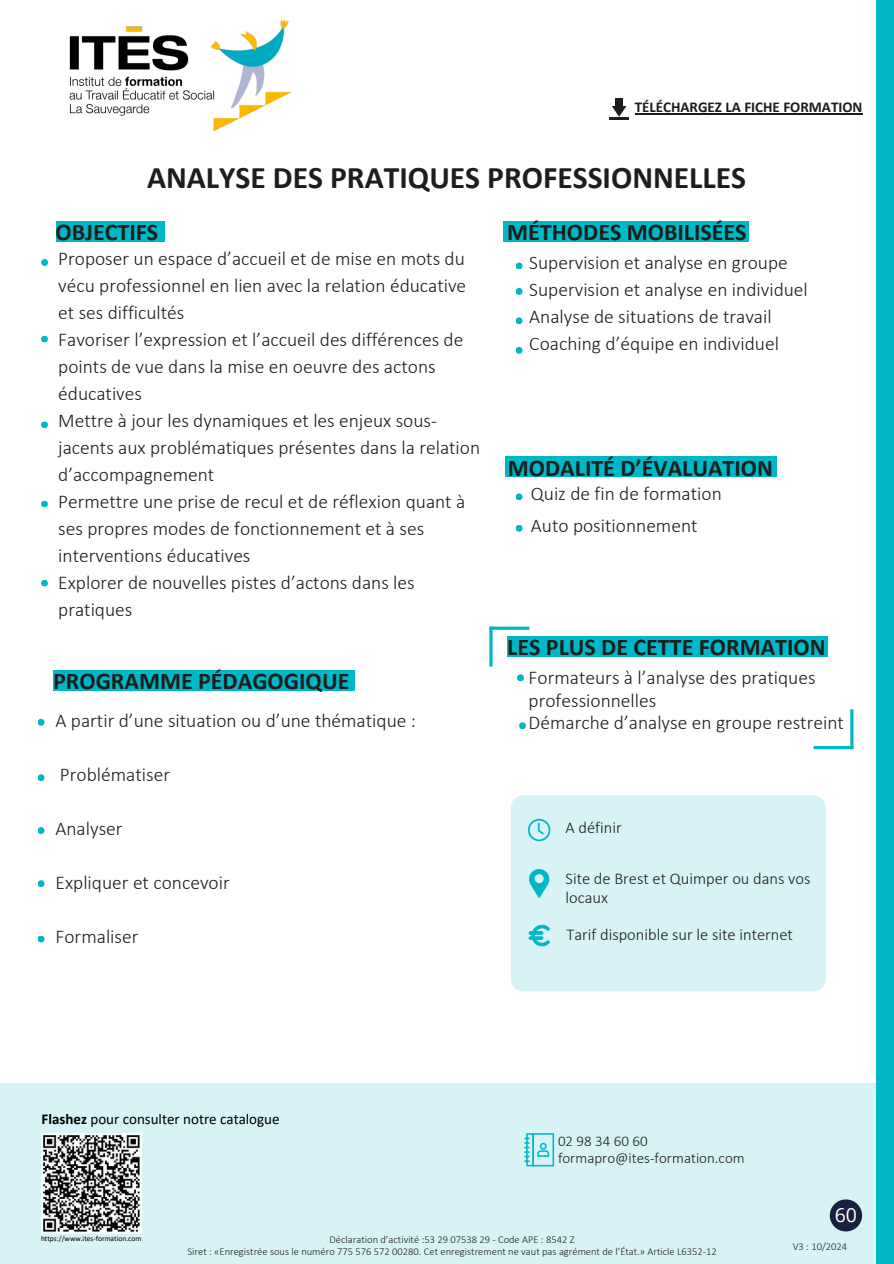
<style>
.page{position:relative;width:894px;height:1264px;background:#fff}
.page>*{position:absolute;margin:0;border:0;box-sizing:border-box;transform-origin:0 0}
.t1{font:700 31.5px "Calibri";color:#1c1d1d}
.t2{font:700 24px "Calibri";color:#1c1d1d}
.t3{font:300 19.5px/27px "Calibri";color:#1c1d1d}
.t4{font:19.5px "Open Sans";color:#fff}
.t5{font:300 16.5px/19.2px "Calibri";color:#1c1d1d}
.t6{font:300 15px/16.8px "Calibri";color:#1c1d1d}
.t7{font:15px "Calibri";color:#000}
.t8{font:700 15px "Calibri";color:#1c1d1d}
.t9{font:300 10.5px/12.3px "Calibri";color:#1c1d1d;text-align:center}
.t10{font:7.5px "Calibri";color:#000}
.s1{font-weight:700}
</style>
<div class="page">
<div style="left:38px;top:774px;width:6px;height:7px;background:#00b7c5;border-radius:50%"></div>
<div style="left:56px;top:221px;width:109px;height:21px;background:#00b7c5"></div>
<div style="left:53px;top:670px;width:301px;height:21px;background:#00b7c5"></div>
<img style="left:69px;top:19px;width:223px;height:113px">
<div style="left:515px;top:493px;width:7px;height:7px;background:#00b7c5;border-radius:50%"></div>
<div style="left:515px;top:262px;width:7px;height:7px;background:#00b7c5;border-radius:50%"></div>
<div style="left:503px;top:221px;width:245px;height:21px;background:#00b7c5"></div>
<div style="left:615px;top:99px;width:7px;height:11px;background:#1c1d1d"></div>
<svg style="left:609px;top:106px;width:19px;height:13px"></svg>
<div style="left:505px;top:456px;width:271px;height:21px;background:#00b7c5"></div>
<div style="left:507px;top:636px;width:320px;height:21px;background:#00b7c5"></div>
<svg style="left:489px;top:626px;width:40px;height:40px"></svg>
<div style="left:517px;top:674px;width:7px;height:7px;background:#00b7c5;border-radius:50%"></div>
<div style="left:510px;top:795px;width:315px;height:196px;background:#d7f3f5;border-radius:13px"></div>
<svg style="left:813px;top:709px;width:40px;height:40px"></svg>
<div style="left:41px;top:259px;width:7px;height:7px;background:#00b7c5;border-radius:50%"></div>
<div style="left:38px;top:935px;width:6px;height:7px;background:#00b7c5;border-radius:50%"></div>
<svg style="left:528px;top:818px;width:22px;height:24px"></svg>
<svg style="left:529px;top:869px;width:20px;height:29px"></svg>
<svg style="left:528px;top:924px;width:21px;height:23px"></svg>
<div style="left:876px;top:0;width:17px;height:1263px;background:#00b7c5"></div>
<div style="left:0;top:1083px;width:891px;height:180px;background:#d7f3f5"></div>
<svg style="left:524px;top:1133px;width:30px;height:33px"></svg>
<hr style="left:634px;top:114px;width:228px;height:1px;background:#1c1d1d">
<div style="left:41px;top:335px;width:7px;height:8px;background:#00b7c5;border-radius:50%"></div>
<div style="left:515px;top:525px;width:7px;height:6px;background:#00b7c5;border-radius:50%"></div>
<div style="left:519px;top:722px;width:7px;height:7px;background:#00b7c5;border-radius:50%"></div>
<div style="left:515px;top:288px;width:7px;height:7px;background:#00b7c5;border-radius:50%"></div>
<div style="left:38px;top:880px;width:6px;height:7px;background:#00b7c5;border-radius:50%"></div>
<div style="left:515px;top:317px;width:7px;height:7px;background:#00b7c5;border-radius:50%"></div>
<div style="left:41px;top:421px;width:7px;height:7px;background:#00b7c5;border-radius:50%"></div>
<div style="left:38px;top:827px;width:6px;height:7px;background:#00b7c5;border-radius:50%"></div>
<div style="left:41px;top:500px;width:7px;height:7px;background:#00b7c5;border-radius:50%"></div>
<div style="left:41px;top:579px;width:7px;height:7px;background:#00b7c5;border-radius:50%"></div>
<div style="left:38px;top:718px;width:6px;height:7px;background:#00b7c5;border-radius:50%"></div>
<div style="left:515px;top:347px;width:7px;height:7px;background:#00b7c5;border-radius:50%"></div>
<div style="left:829px;top:1199px;width:32px;height:32px;background:#1a2140;border-radius:16px"></div>
<img style="left:41px;top:1133px;width:101px;height:100px">
<p class="t8" style="left:634px;top:101px;width:229px">TÉLÉCHARGEZ LA FICHE FORMATION</p>
<h1 class="t1" style="left:147px;top:164px;width:600px">ANALYSE DES PRATIQUES PROFESSIONNELLES</h1>
<h2 class="t2" style="left:55px;top:222px;width:104px">OBJECTIFS</h2>
<h4 class="t2" style="left:507px;top:222px;width:241px">MÉTHODES MOBILISÉES</h4>
<p class="t3" style="left:58px;top:247px;width:423px">Proposer un espace d’accueil et de mise en mots du vécu professionnel en lien avec la relation éducative et ses difficultés<br>Favoriser l’expression et l’accueil des différences de points de vue dans la mise en oeuvre des actons éducatives<br>Mettre à jour les dynamiques et les enjeux sous&shy;jacents aux problématiques présentes dans la relation d’accompagnement<br>Permettre une prise de recul et de réflexion quant à ses propres modes de fonctionnement et à ses interventions éducatives</p>
<h6 class="t3" style="left:58px;top:571px;width:358px">Explorer de nouvelles pistes d’actons dans les pratiques</h6>
<h2 class="t2" style="left:53px;top:670px;width:298px">PROGRAMME PÉDAGOGIQUE</h2>
<h2 class="t3" style="left:55px;top:708px;width:362px">A partir d’une situation ou d’une thématique :</h2>
<h4 class="t3" style="left:60px;top:762px;width:112px">Problématiser</h4>
<h4 class="t3" style="left:55px;top:816px;width:69px">Analyser</h4>
<h2 class="t3" style="left:55px;top:870px;width:176px">Expliquer et concevoir</h2>
<h2 class="t3" style="left:55px;top:924px;width:84px">Formaliser</h2>
<h4 class="t3" style="left:529px;top:251px;width:280px">Supervision et analyse en groupe Supervision et analyse en individuel Analyse de situations de travail Coaching d’équipe en individuel</h4>
<p class="t2" style="left:508px;top:457px;width:266px">MODALITÉ D’ÉVALUATION</p>
<h4 class="t3" style="left:530px;top:481px;width:192px">Quiz de fin de formation</h4>
<h4 class="t3" style="left:530px;top:513px;width:168px">Auto positionnement</h4>
<h4 class="t2" style="left:507px;top:637px;width:320px">LES PLUS DE CETTE FORMATION</h4>
<p class="t3" style="left:528px;top:668px;width:317px;line-height:22.5px">Formateurs à l’analyse des pratiques professionnelles<br>Démarche d’analyse en groupe restreint</p>
<h4 class="t5" style="left:565px;top:819px;width:58px">A définir</h4>
<h4 class="t5" style="left:565px;top:870px;width:246px">Site de Brest et Quimper ou dans vos locaux</h4>
<p class="t5" style="left:566px;top:926px;width:228px">Tarif disponible sur le site internet</p>
<h6 class="t7" style="left:41px;top:1112px;width:239px"><span class="s1">Flashez</span> pour consulter notre catalogue</h6>
<h6 class="t6" style="left:558px;top:1133px;width:188px">02 98 34 60 60 formapro@ites-formation.com</h6>
<p class="t4" style="left:834px;top:1201px;width:24px">60</p>
<h6 class="t10" style="left:41px;top:1235px;width:102px">https://www.ites-formation.com</h6>
<p class="t9" style="left:187px;top:1233px;width:530px">Déclaration d’activité :53 29 07538 29 - Code APE : 8542 Z<br>Siret : «Enregistrée sous le numéro 775 576 572 00280. Cet enregistrement ne vaut pas agrément de l’État.» Article L6352-12</p>
<h5 class="t9" style="left:792px;top:1240px;width:56px">V3 : 10/2024</h5>
</div>
